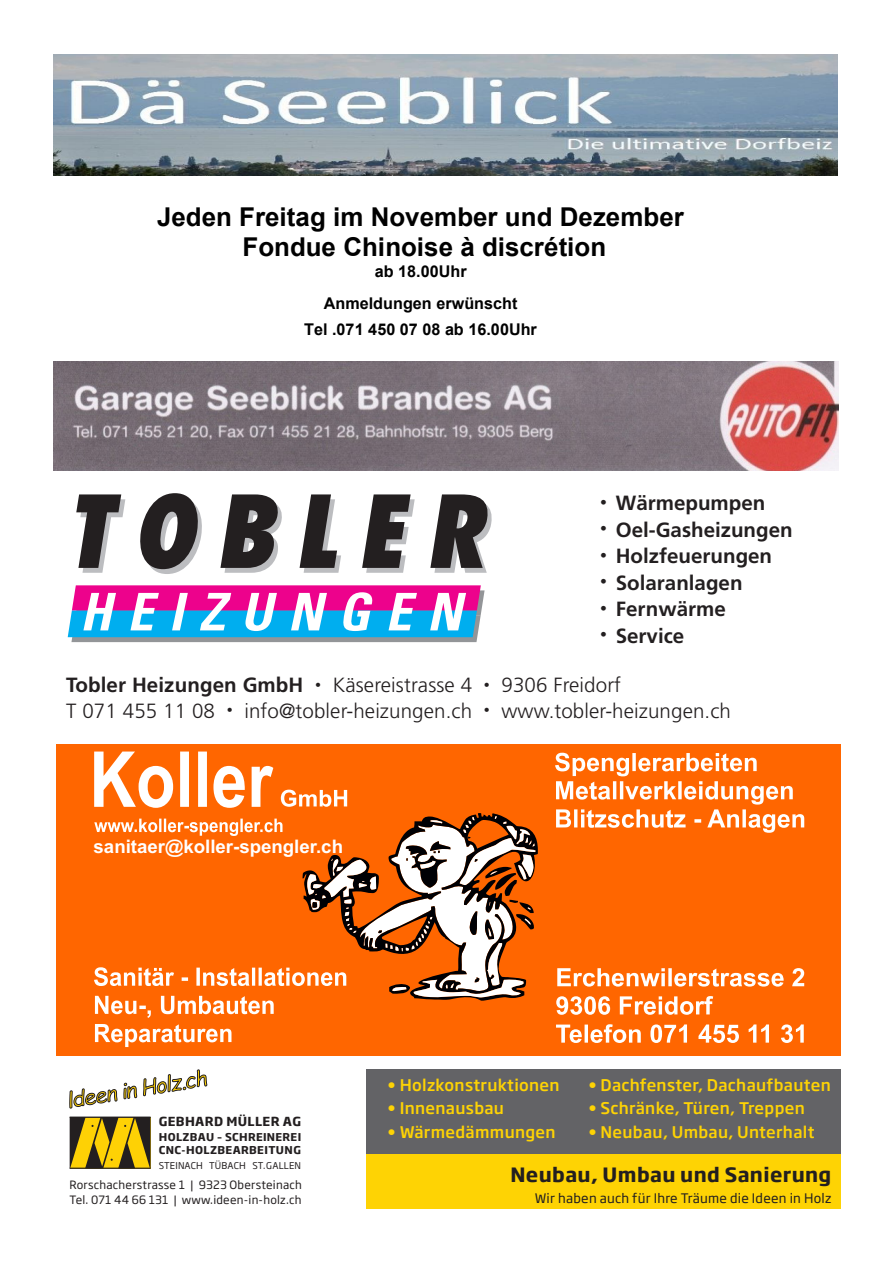
<style>
.page{position:relative;width:893px;height:1263px;background:#fff}
.page>*{position:absolute;margin:0;border:0;box-sizing:border-box;transform-origin:0 0}
.t1{font:italic 800 condensed 97.35px "Futura";letter-spacing:.2em;color:#231f20}
.t2{font:italic 700 condensed 51.9px "Univers";letter-spacing:.3em;color:#fff}
.t3{font:700 25.95px/29.8px "Arial";color:#000;text-align:center}
.t4{font:300 20.55px/25.7px "Frutiger";letter-spacing:.005em;color:#231f20}
.t5{font:700 20.55px "Frutiger";color:#231f20}
.t6{font:700 19.5px "Soho Gothic Pro";letter-spacing:.02em;color:#231f20}
.t7{font:700 18.6px "Arial";color:#fff}
.t8{font:700 16.2px/31.8px "Arial";color:#000;text-align:center}
.t9{font:500 15.9px "Soho Gothic Pro";letter-spacing:.02em;color:#fed304}
.t10{font:13.05px "Soho Gothic Pro";letter-spacing:.02em;color:#231f20}
.t11{font:700 12.3px "Soho Gothic Pro";letter-spacing:.03em;color:#231f20}
.t12{font:11.4px/15.6px "Soho Gothic Pro";letter-spacing:.02em;color:#231f20}
.t13{font:700 10.65px/12.8px "Soho Gothic Pro";letter-spacing:.035em;color:#231f20}
.t14{font:9.3px "Soho Gothic Pro";letter-spacing:.02em;color:#231f20}
.s1{font-weight:700}
</style>
<div class="page">
<svg style="left:67px;top:585px;width:418px;height:58px;background:#7b67be"></svg>
<img style="left:54px;top:54px;width:783px;height:122px">
<img style="left:54px;top:362px;width:785px;height:108px">
<div style="left:56px;top:744px;width:784px;height:311px;background:#f60"></div>
<svg style="left:95px;top:1024px;width:136px;height:23px"></svg>
<svg style="left:555px;top:753px;width:249px;height:80px"></svg>
<svg style="left:557px;top:968px;width:247px;height:18px"></svg>
<svg style="left:556px;top:996px;width:157px;height:19px"></svg>
<svg style="left:556px;top:1024px;width:248px;height:19px"></svg>
<svg style="left:94px;top:751px;width:444px;height:267px"></svg>
<svg style="left:69px;top:1069px;width:771px;height:140px"></svg>
<p class="t3" style="left:157px;top:203px;width:528px">Jeden Freitag im November und Dezember<br>Fondue Chinoise à discrétion</p>
<p class="t8" style="left:324px;top:256px;width:195px">ab 18.00Uhr<br>Anmeldungen erwünscht</p>
<p class="t8" style="left:304px;top:313px;width:234px">Tel .071 450 07 08 ab 16.00Uhr</p>
<p class="t1" style="left:65px;top:471px;width:420px">TOBLER</p>
<p class="t2" style="left:80px;top:580px;width:383px">HEIZUNGEN</p>
<p class="t5" style="left:600px;top:491px;width:167px"><sup>•</sup> Wärmepumpen</p>
<p class="t5" style="left:600px;top:517px;width:194px"><sup>•</sup> Oel-Gasheizungen</p>
<p class="t5" style="left:600px;top:544px;width:174px"><sup>•</sup> Holzfeuerungen</p>
<p class="t5" style="left:600px;top:570px;width:144px"><sup>•</sup> Solaranlagen</p>
<p class="t5" style="left:600px;top:597px;width:127px"><sup>•</sup> Fernwärme</p>
<p class="t5" style="left:600px;top:623px;width:86px"><sup>•</sup> Service</p>
<p class="t4" style="left:66px;top:672px;width:666px"><span class="s1">Tobler Heizungen GmbH</span> <sup>•</sup> Käsereistrasse 4 <sup>•</sup> 9306 Freidorf<br>T 071 455 11 08 <sup>•</sup> info@tobler-heizungen.ch <sup>•</sup> www.tobler-heizungen.ch</p>
<p class="t7" style="left:94px;top:834px;width:251px">sanitaer@koller-spengler.ch</p>
<p class="t11" style="left:159px;top:1112px;width:144px">GEBHARD MÜLLER AG</p>
<p class="t13" style="left:159px;top:1130px;width:144px">HOLZBAU – SCHREINEREI<br>CNC-HOLZBEARBEITUNG</p>
<p class="t14" style="left:159px;top:1158px;width:144px">STEINACH TÜBACH ST.GALLEN</p>
<p class="t12" style="left:69px;top:1176px;width:234px">Rorschacherstrasse 1 | 9323 Obersteinach<br>Tel. 071 44 66 131 | www.ideen-in-holz.ch</p>
<p class="t9" style="left:388px;top:1073px;width:174px">• Holzkonstruktionen</p>
<p class="t9" style="left:588px;top:1073px;width:244px">• Dachfenster, Dachaufbauten</p>
<p class="t9" style="left:388px;top:1096px;width:118px">• Innenausbau</p>
<p class="t9" style="left:588px;top:1096px;width:218px">• Schränke, Türen, Treppen</p>
<p class="t9" style="left:388px;top:1119px;width:170px">• Wärmedämmungen</p>
<p class="t9" style="left:588px;top:1119px;width:228px">• Neubau, Umbau, Unterhalt</p>
<p class="t6" style="left:510px;top:1159px;width:323px">Neubau, Umbau und Sanierung</p>
<p class="t10" style="left:535px;top:1188px;width:298px">Wir haben auch für Ihre Träume die Ideen in Holz</p>
</div>
